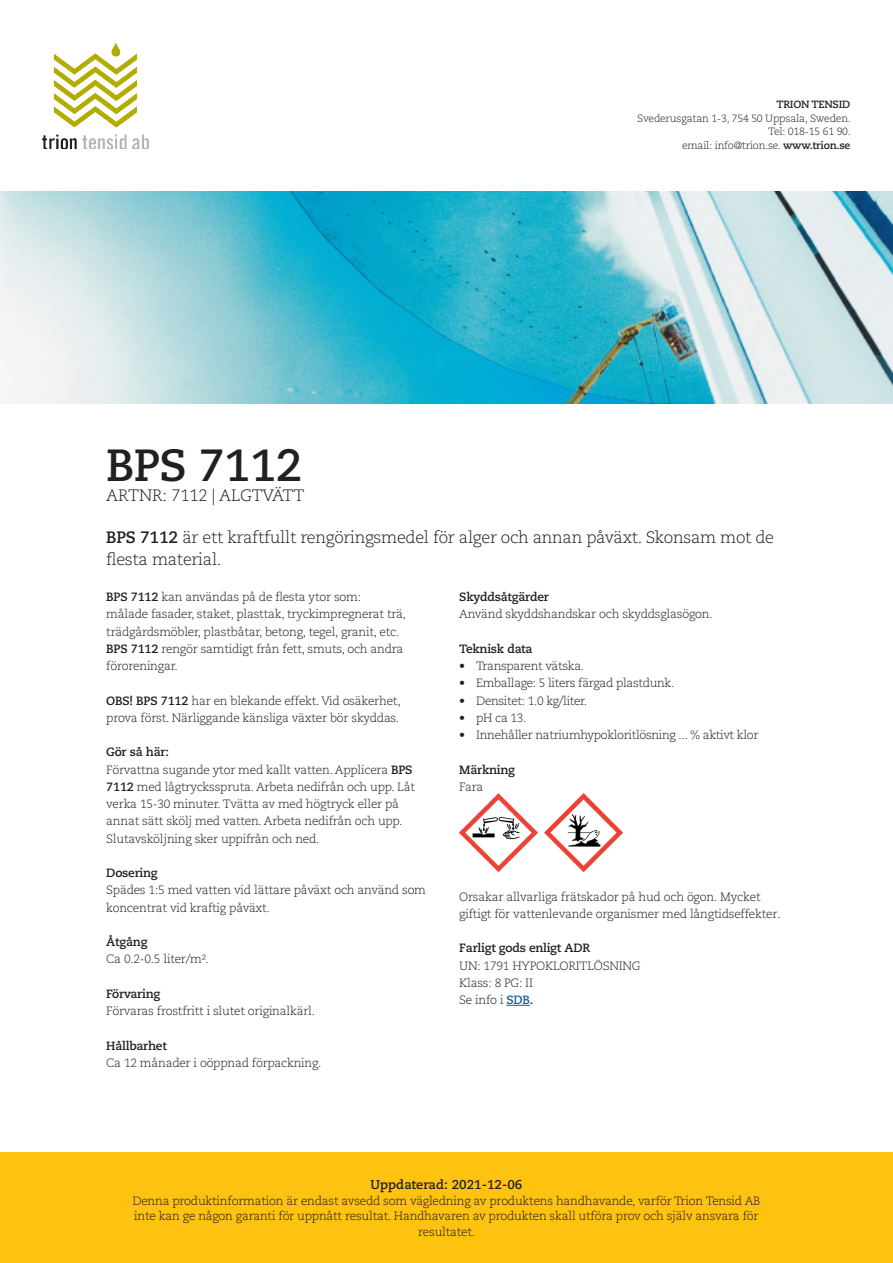
<style>
.page{position:relative;width:893px;height:1263px;background:#fff}
.page>*{position:absolute;margin:0;border:0;box-sizing:border-box;transform-origin:0 0}
.Rubrik{font:700 45px "Caecilia LT Std";letter-spacing:-.02em;color:#231f20}
.Ingress{font:300 16.5px/22.5px "Caecilia LT Std";letter-spacing:-.02em;color:#231f20}
.Rubrik-2{font:300 16.5px "Caecilia LT Std";letter-spacing:-.01em;color:#231f20}
.t1{font:700 12.75px "Caecilia LT Std";color:#231f20}
.Brödtext{font:300 12px/17.2px "Caecilia LT Std";letter-spacing:-.02em;color:#231f20}
.Rubrik_3{font:700 12px "Caecilia LT Std";letter-spacing:-.02em;color:#231f20}
.Brödtext-2{font:700 12px "Caecilia LT Std";letter-spacing:-.02em;color:#231f20}
.Rubrik_3-2{font:300 12px "Caecilia LT Std";color:#231f20}
.t2{font:300 10.5px "Caecilia LT Std";letter-spacing:-.02em;color:#231f20}
.t3{font:700 10.5px "Caecilia LT Std";letter-spacing:-.02em;color:#231f20}
.s1{font-weight:700}
.s2{font-weight:700;color:#175d9e}
</style>
<div class="page">
<div style="left:0;top:1152px;width:893px;height:111px;background:#fec210"></div>
<img style="left:0;top:191px;width:893px;height:213px">
<img style="left:43px;top:43px;width:106px;height:106px">
<svg style="left:506px;top:1005px;width:24px;height:1px"></svg>
<img style="left:459px;top:793px;width:79px;height:79px">
<img style="left:544px;top:793px;width:79px;height:78px">
<p class="t3" style="left:776px;top:98px;width:76px">TRION TENSID</p>
<p class="t2" style="left:637px;top:112px;width:215px">Svederusgatan 1-3, 754 50 Uppsala, Sweden.</p>
<p class="t2" style="left:768px;top:126px;width:84px">Tel: 018-15 61 90.</p>
<p class="t2" style="left:682px;top:139px;width:170px">email: info@trion.se. <span class="s1">www.trion.se</span></p>
<p class="Rubrik" style="left:106px;top:439px;width:198px">BPS 7112</p>
<p class="Rubrik-2" style="left:106px;top:486px;width:200px">ARTNR: 7112 | ALGTVÄTT</p>
<p class="Ingress" style="left:106px;top:526px;width:669px"><span class="s1">BPS 7112</span> är ett kraftfullt rengöringsmedel för alger och annan påväxt. Skonsam mot de flesta material.</p>
<p class="Brödtext" style="left:106px;top:589px;width:301px"><span class="s1">BPS 7112</span> kan användas på de flesta ytor som:<br>målade fasader, staket, plasttak, tryckimpregnerat trä, trädgårdsmöbler, plastbåtar, betong, tegel, granit, etc.<br><span class="s1">BPS 7112</span> rengör samtidigt från fett, smuts, och andra föroreningar.</p>
<p class="Brödtext" style="left:106px;top:692px;width:296px"><span class="s1">OBS! BPS 7112</span> har en blekande effekt. Vid osäkerhet, prova först. Närliggande känsliga växter bör skyddas.</p>
<p class="Rubrik_3" style="left:106px;top:745px;width:64px">Gör så här:</p>
<p class="Brödtext" style="left:106px;top:761px;width:310px">Förvattna sugande ytor med kallt vatten. Applicera <span class="s1">BPS 7112</span> med lågtrycksspruta. Arbeta nedifrån och upp. Låt verka 15-30 minuter. Tvätta av med högtryck eller på annat sätt skölj med vatten. Arbeta nedifrån och upp.<br>Slutavsköljning sker uppifrån och ned.</p>
<p class="Brödtext-2" style="left:106px;top:866px;width:53px">Dosering</p>
<p class="Brödtext" style="left:106px;top:882px;width:321px">Spädes 1:5 med vatten vid lättare påväxt och använd som koncentrat vid kraftig påväxt.</p>
<p class="Brödtext-2" style="left:106px;top:935px;width:43px">Åtgång</p>
<p class="Brödtext" style="left:106px;top:951px;width:104px">Ca 0.2-0.5 liter/m².</p>
<p class="Rubrik_3" style="left:106px;top:987px;width:56px">Förvaring</p>
<p class="Brödtext" style="left:106px;top:1003px;width:210px">Förvaras frostfritt i slutet originalkärl.</p>
<p class="Rubrik_3" style="left:106px;top:1038px;width:62px">Hållbarhet</p>
<p class="Brödtext" style="left:106px;top:1054px;width:217px">Ca 12 månader i oöppnad förpackning.</p>
<p class="Rubrik_3" style="left:459px;top:590px;width:91px">Skyddsåtgärder</p>
<p class="Brödtext" style="left:459px;top:606px;width:255px">Använd skyddshandskar och skyddsglasögon.</p>
<p class="Rubrik_3" style="left:459px;top:642px;width:75px">Teknisk data</p>
<p class="Brödtext" style="left:459px;top:658px;width:126px">• Transparent vätska.</p>
<p class="Brödtext" style="left:459px;top:675px;width:217px">• Emballage: 5 liters färgad plastdunk.</p>
<p class="Brödtext" style="left:459px;top:692px;width:130px">• Densitet: 1.0 kg/liter.</p>
<p class="Brödtext" style="left:459px;top:709px;width:69px">• pH ca 13.</p>
<p class="Brödtext" style="left:459px;top:727px;width:301px">• Innehåller natriumhypokloritlösning ... % aktivt klor</p>
<p class="Rubrik_3" style="left:459px;top:762px;width:57px">Märkning</p>
<p class="Rubrik_3-2" style="left:459px;top:780px;width:26px">Fara</p>
<p class="Brödtext" style="left:459px;top:888px;width:323px">Orsakar allvarliga frätskador på hud och ögon. Mycket giftigt för vattenlevande organismer med långtidseffekter.</p>
<p class="Brödtext-2" style="left:459px;top:941px;width:132px">Farligt gods enligt ADR</p>
<p class="Brödtext" style="left:459px;top:957px;width:183px">UN: 1791 HYPOKLORITLÖSNING</p>
<p class="Brödtext" style="left:459px;top:974px;width:75px">Klass: 8 PG: II</p>
<p class="Brödtext" style="left:459px;top:992px;width:76px">Se info i <span class="s2">SDB</span><span class="s1">.</span></p>
<p class="t1" style="left:371px;top:1177px;width:153px">Uppdaterad: 2021-12-06</p>
<p class="Brödtext" style="left:133px;top:1193px;width:629px;line-height:15.8px;text-align:center">Denna produktinformation är endast avsedd som vägledning av produktens handhavande, varför Trion Tensid AB inte kan ge någon garanti för uppnått resultat. Handhavaren av produkten skall utföra prov och själv ansvara för resultatet.</p>
</div>
